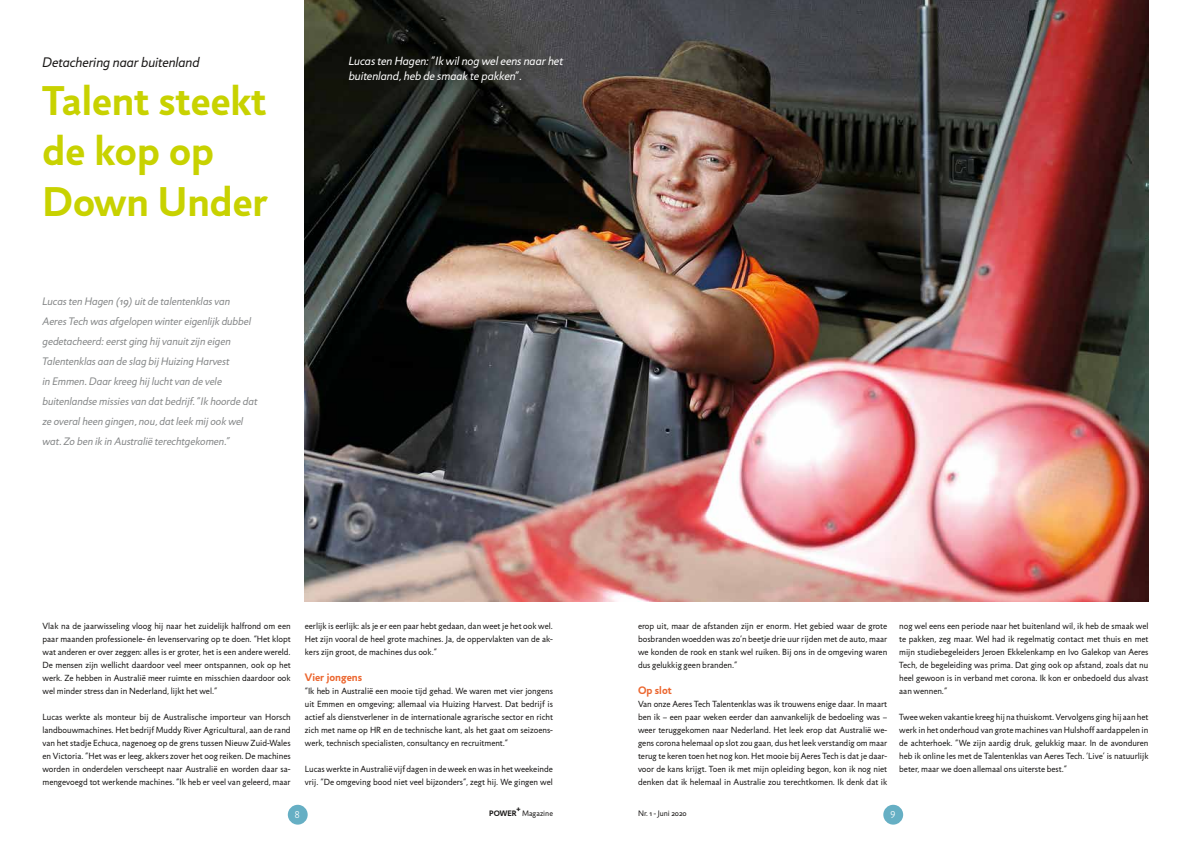
<style>
.page{position:relative;width:1191px;height:842px;background:#fff}
.page>*{position:absolute;margin:0;border:0;box-sizing:border-box;transform-origin:0 0}
.t1{font:700 42px/50.4px "Jigsaw";color:#c8d200}
.t2{font:italic 14px "Jigsaw";color:#1a1817}
.t3{font:italic 12px/14.4px "Jigsaw";color:#fff}
.t4{font:italic 11px/20px "Jigsaw";color:#868889}
.t5{font:700 11px "Jigsaw";color:#ec6730}
.t6{font:300 10px "Jigsaw";color:#fff}
.t7{font:9px/13px "Jigsaw";color:#1a1817;text-align:justify}
.t8{font:8px "Jigsaw";color:#1a1817}
.t9{font:700 8px "Jigsaw";color:#1a1817}
</style>
<div class="page">
<img style="left:305px;top:0;width:843px;height:601px">
<div style="left:288px;top:805px;width:20px;height:20px;background:#66afc4;border-radius:50%"></div>
<div style="left:883px;top:805px;width:20px;height:20px;background:#66afc4;border-radius:50%"></div>
<h2 class="t2" style="left:43px;top:54px;width:158px">Detachering naar buitenland</h2>
<h1 class="t1" style="left:43px;top:75px;width:227px">Talent steekt de kop op<br>Down Under</h1>
<p class="t4" style="left:43px;top:292px;width:216px">Lucas ten Hagen (19) uit de talentenklas van<br>Aeres Tech was afgelopen winter eigenlijk dubbel gedetacheerd: eerst ging hij vanuit zijn eigen Talentenklas aan de slag bij Huizing Harvest<br>in Emmen. Daar kreeg hij lucht van de vele buitenlandse missies van dat bedrijf. “Ik hoorde dat ze overal heen gingen, nou, dat leek mij ook wel wat. Zo ben ik in Australië terechtgekomen.”</p>
<h3 class="t3" style="left:349px;top:54px;width:216px">Lucas ten Hagen: “Ik wil nog wel eens naar het buitenland, heb de smaak te pakken”.</h3>
<p class="t7" style="left:43px;top:619px;width:250px">Vlak na de jaarwisseling vloog hij naar het zuidelijk halfrond om een paar maanden professionele- én levenservaring op te doen. “Het klopt wat anderen er over zeggen: alles is er groter, het is een andere wereld.<br>De mensen zijn wellicht daardoor veel meer ontspannen, ook op het werk. Ze hebben in Australië meer ruimte en misschien daardoor ook wel minder stress dan in Nederland, lijkt het wel.”</p>
<p class="t7" style="left:43px;top:710px;width:250px">Lucas werkte als monteur bij de Australische importeur van Horsch landbouwmachines. Het bedrijf Muddy River Agricultural, aan de rand van het stadje Echuca, nagenoeg op de grens tussen Nieuw Zuid-Wales en Victoria. “Het was er leeg, akkers zover het oog reiken. De machines worden in onderdelen verscheept naar Australië en worden daar sa&shy;mengevoegd tot werkende machines. “Ik heb er veel van geleerd, maar</p>
<p class="t7" style="left:305px;top:619px;width:250px">eerlijk is eerlijk: als je er een paar hebt gedaan, dan weet je het ook wel.<br>Het zijn vooral de heel grote machines. Ja, de oppervlakten van de ak&shy;kers zijn groot, de machines dus ook.”</p>
<p class="t5" style="left:305px;top:670px;width:59px">Vier jongens</p>
<p class="t7" style="left:305px;top:684px;width:250px">“Ik heb in Australië een mooie tijd gehad. We waren met vier jongens uit Emmen en omgeving; allemaal via Huizing Harvest. Dat bedrijf is actief als dienstverlener in de internationale agrarische sector en richt zich met name op HR en de technische kant, als het gaat om seizoens&shy;werk, technisch specialisten, consultancy en recruitment.”</p>
<p class="t7" style="left:305px;top:762px;width:250px">Lucas werkte in Australië vijf dagen in de week en was in het weekeinde vrij. “De omgeving bood niet veel bijzonders”, zegt hij. We gingen wel</p>
<p class="t7" style="left:638px;top:619px;width:251px">erop uit, maar de afstanden zijn er enorm. Het gebied waar de grote bosbranden woedden was zo’n beetje drie uur rijden met de auto, maar we konden de rook en stank wel ruiken. Bij ons in de omgeving waren dus gelukkig geen branden.”</p>
<p class="t5" style="left:638px;top:683px;width:35px">Op slot</p>
<p class="t7" style="left:638px;top:697px;width:251px">Van onze Aeres Tech Talentenklas was ik trouwens enige daar. In maart ben ik – een paar weken eerder dan aanvankelijk de bedoeling was – weer teruggekomen naar Nederland. Het leek erop dat Australië we&shy;gens corona helemaal op slot zou gaan, dus het leek verstandig om maar terug te keren toen het nog kon. Het mooie bij Aeres Tech is dat je daar&shy;voor de kans krijgt. Toen ik met mijn opleiding begon, kon ik nog niet denken dat ik helemaal in Australie zou terechtkomen. Ik denk dat ik</p>
<p class="t7" style="left:899px;top:619px;width:251px">nog wel eens een periode naar het buitenland wil, ik heb de smaak wel te pakken, zeg maar. Wel had ik regelmatig contact met thuis en met mijn studiebegeleiders Jeroen Ekkelenkamp en Ivo Galekop van Aeres Tech, de begeleiding was prima. Dat ging ook op afstand, zoals dat nu heel gewoon is in verband met corona. Ik kon er onbedoeld dus alvast aan wennen.”</p>
<p class="t7" style="left:899px;top:710px;width:251px">Twee weken vakantie kreeg hij na thuiskomt. Vervolgens ging hij aan het werk in het onderhoud van grote machines van Hulshoff aardappelen in de achterhoek. “We zijn aardig druk, gelukkig maar. In de avonduren heb ik online les met de Talentenklas van Aeres Tech. ‘Live’ is natuurlijk beter, maar we doen allemaal ons uiterste best.”</p>
<p class="t9" style="left:516px;top:805px;width:6px">+</p>
<p class="t9" style="left:489px;top:809px;width:29px">POWER</p>
<p class="t6" style="left:295px;top:809px;width:6px">8</p>
<p class="t8" style="left:522px;top:809px;width:32px">Magazine</p>
<p class="t8" style="left:638px;top:809px;width:50px">Nr. 1 - Juni 2020</p>
<p class="t6" style="left:890px;top:809px;width:6px">9</p>
</div>
